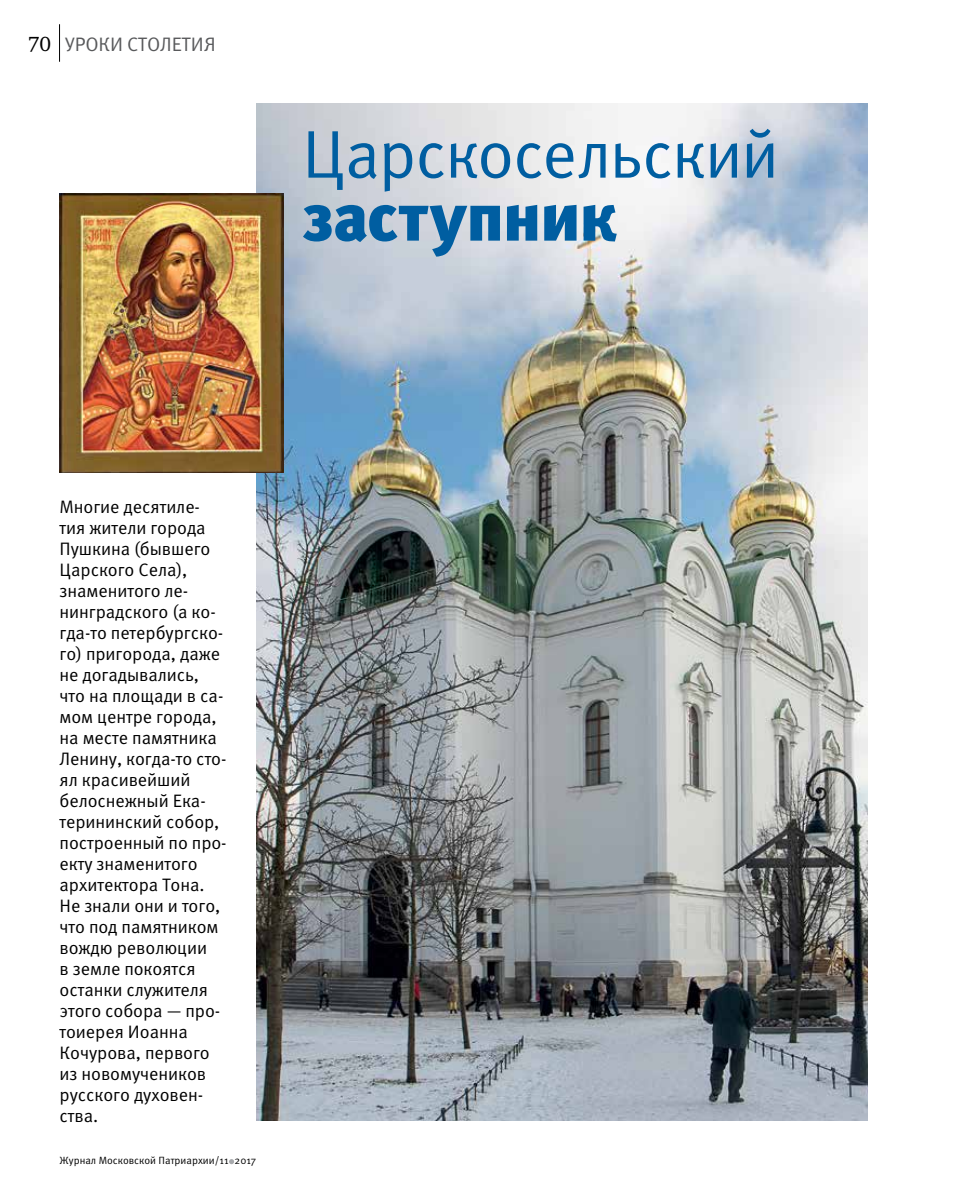
<style>
.page{position:relative;width:957px;height:1191px;background:#fff}
.page>*{position:absolute;margin:0;border:0;box-sizing:border-box;transform-origin:0 0}
.t1{font:67.5px "Meta Pro";letter-spacing:-.025em;color:#005ea1}
.t2{font:900 67.5px "Meta Pro";letter-spacing:-.025em;color:#005ea1}
.t3{font:21px "Charter ITC";color:#000}
.t4{font:19.5px "Meta Pro";letter-spacing:-.005em;color:#58595b}
.t5{font:18px/21px "Meta Pro";letter-spacing:-.005em;color:#000}
.t6{font:10.5px "Meta Pro";color:#000}
</style>
<div class="page">
<hr style="left:59px;top:24px;width:1px;height:38px;background:#000">
<svg style="left:229px;top:1159px;width:5px;height:5px"></svg>
<img style="left:256px;top:104px;width:611px;height:1016px">
<img style="left:60px;top:194px;width:224px;height:278px">
<p class="t3" style="left:28px;top:30px;width:25px">70</p>
<p class="t4" style="left:65px;top:32px;width:152px">УРОКИ СТОЛЕТИЯ</p>
<h1 class="t1" style="left:302px;top:111px;width:478px">Царскосельский</h1>
<h1 class="t2" style="left:302px;top:174px;width:317px">заступник</h1>
<p class="t5" style="left:60px;top:497px;width:169px">Многие десятиле&shy;тия жители города<br>Пушкина (бывшего<br>Царского Села), знаменитого ле&shy;нинградского (а ко&shy;гда-то петербургско&shy;го) пригорода, даже не догадывались, что на площади в са&shy;мом центре города, на месте памятника<br>Ленину, когда-то сто&shy;ял красивейший белоснежный Ека&shy;терининский собор, построенный по про&shy;екту знаменитого архитектора Тона.<br>Не знали они и того, что под памятником вождю революции<br>в земле покоятся останки служителя этого собора — про&shy;тоиерея Иоанна<br>Кочурова, первого из новомучеников русского духовен&shy;ства.</p>
<p class="t6" style="left:60px;top:1153px;width:198px">Журнал Московской Патриархии/11 2017</p>
</div>
